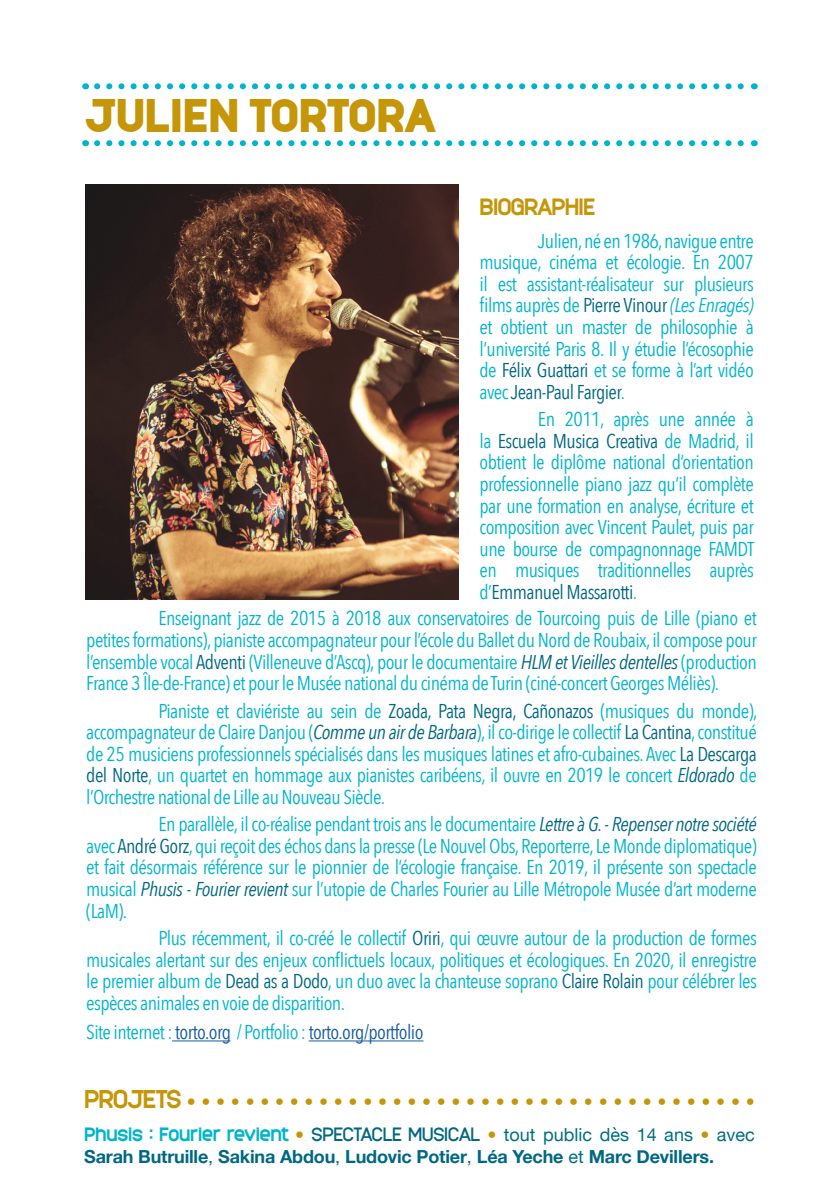
<style>
.page{position:relative;width:840px;height:1191px;background:#fff}
.page>*{position:absolute;margin:0;border:0;box-sizing:border-box;transform-origin:0 0}
.t1{font:900 44px "Monark";color:#c49608}
.t2{font:700 22px "Monark";letter-spacing:-.03em;color:#c49608}
.t3{font:20px/21.6px "Avenir Next Condensed";letter-spacing:-.03em;color:#00b5cb;text-align:justify}
.t4{font:20px "Avenir Next Condensed";letter-spacing:-.03em;color:#175d9e}
.t5{font:700 18px/21.6px "Helvetica Neue";letter-spacing:-.01em;color:#006882}
.t6{font:700 18px "Helvetica Neue";color:#c49608}
.s1{color:#006882}
.s2{font-style:italic}
.s3{font-style:italic;color:#006882}
.s4{color:#00b5cb}
.s5{font-family:"Monark";font-size:24px}
.s6{font-family:"Monark";color:#00b5cb}
.s7{color:#c49608}
.s8{font-family:"Monark";font-weight:400}
.s9{font-weight:400;color:#006e82}
</style>
<div class="page">
<img style="left:85px;top:185px;width:373px;height:414px">
<svg style="left:97px;top:83px;width:647px;height:6px"></svg>
<svg style="left:97px;top:140px;width:647px;height:6px"></svg>
<hr style="left:172px;top:1040px;width:58px;height:1px;background:#175d9e">
<hr style="left:308px;top:1040px;width:115px;height:1px;background:#175d9e">
<p class="t1" style="left:85px;top:84px;width:352px">JULIEN TORTORA</p>
<p class="t2" style="left:479px;top:190px;width:117px">BIOGRAPHIE</p>
<p class="t3" style="left:479px;top:229px;width:275px;text-indent:58px">Julien, né en 1986, navigue entre musique, cinéma et écologie. En 2007 il est assistant-réalisateur sur plusieurs films auprès de <span class="s1">Pierre Vinour</span> <span class="s2">(Les Enragés) </span>et obtient un master de philosophie à l’université Paris 8. Il y étudie l’écosophie de <span class="s1">Félix Guattari</span> et se forme à l’art vidéo avec <span class="s1">Jean-Paul Fargier</span>.</p>
<p class="t3" style="left:479px;top:407px;width:276px;text-indent:58px">En 2011, après une année à la <span class="s1">Escuela Musica Creativa</span> de Madrid, il obtient le diplôme national d’orientation professionnelle piano jazz qu’il complète par une formation en analyse, écriture et composition avec Vincent Paulet, puis par une bourse de compagnonnage FAMDT en musiques traditionnelles auprès d’<span class="s1">Emmanuel Massarotti</span>.</p>
<p class="t3" style="left:86px;top:606px;width:671px;text-indent:72px">Enseignant jazz de 2015 à 2018 aux conservatoires de Tourcoing puis de Lille (piano et petites formations), pianiste accompagnateur pour l’école du Ballet du Nord de Roubaix, il compose pour l’ensemble vocal <span class="s1">Adventi</span> (Villeneuve d’Ascq), pour le documentaire <span class="s3">HLM et Vieilles dentelles</span> (production France 3 Île-de-France) et pour le Musée national du cinéma de Turin (ciné-concert Georges Méliès).</p>
<p class="t3" style="left:86px;top:699px;width:672px;text-indent:72px">Pianiste et claviériste au sein de <span class="s1">Zoada, Pata Negra, Cañonazos</span> (musiques du monde), accompagnateur de Claire Danjou (<span class="s3">Comme un air de Barbara</span>), il co-dirige le collectif <span class="s1">La Cantina</span>, constitué de 25 musiciens professionnels spécialisés dans les musiques latines et afro-cubaines. Avec <span class="s1">La Descarga del Norte</span>, un quartet en hommage aux pianistes caribéens, il ouvre en 2019 le concert <span class="s3">Eldorado</span> de l’Orchestre national de Lille au Nouveau Siècle.</p>
<p class="t3" style="left:86px;top:812px;width:671px;text-indent:72px">En parallèle, il co-réalise pendant trois ans le documentaire <span class="s3">Lettre à G. - Repenser notre société </span>avec <span class="s1">André Gorz</span>, qui reçoit des échos dans la presse (Le Nouvel Obs, Reporterre, Le Monde diplomatique) et fait désormais référence sur le pionnier de l’écologie française. En 2019, il présente son spectacle musical <span class="s3">Phusis - Fourier revient</span> sur l’utopie de Charles Fourier au Lille Métropole Musée d’art moderne (LaM).</p>
<p class="t3" style="left:86px;top:926px;width:671px;text-indent:72px">Plus récemment, il co-créé le collectif <span class="s1">Oriri</span>, qui œuvre autour de la production de formes musicales alertant sur des enjeux conflictuels locaux, politiques et écologiques. En 2020, il enregistre le premier album de <span class="s1">Dead as a Dodo</span>, un duo avec la chanteuse soprano <span class="s1">Claire Rolain</span> pour célébrer les espèces animales en voie de disparition.</p>
<p class="t4" style="left:86px;top:1015px;width:338px"><span class="s4">Site internet :</span> torto.org <span class="s4">/ Portfolio :</span> torto.org/portfolio</p>
<p class="t6" style="left:84px;top:1090px;width:671px"><span class="s5">PROJETS</span> • • • • • • • • • • • • • • • • • • • • • • • • • • • • • • • • • • • • • • •</p>
<p class="t5" style="left:84px;top:1123px;width:671px"><span class="s6">Phusis : Fourier revient</span> <span class="s7">•</span> <span class="s8">SPECTACLE MUSICAL</span> <span class="s7">•</span> <span class="s9">tout public dès 14 ans</span> <span class="s7">•</span> <span class="s9">avec<br></span>Sarah Butruille<span class="s9">,</span> Sakina Abdou<span class="s9">,</span> Ludovic Potier<span class="s9">,</span> Léa Yeche <span class="s9">et</span> Marc Devillers.</p>
</div>
